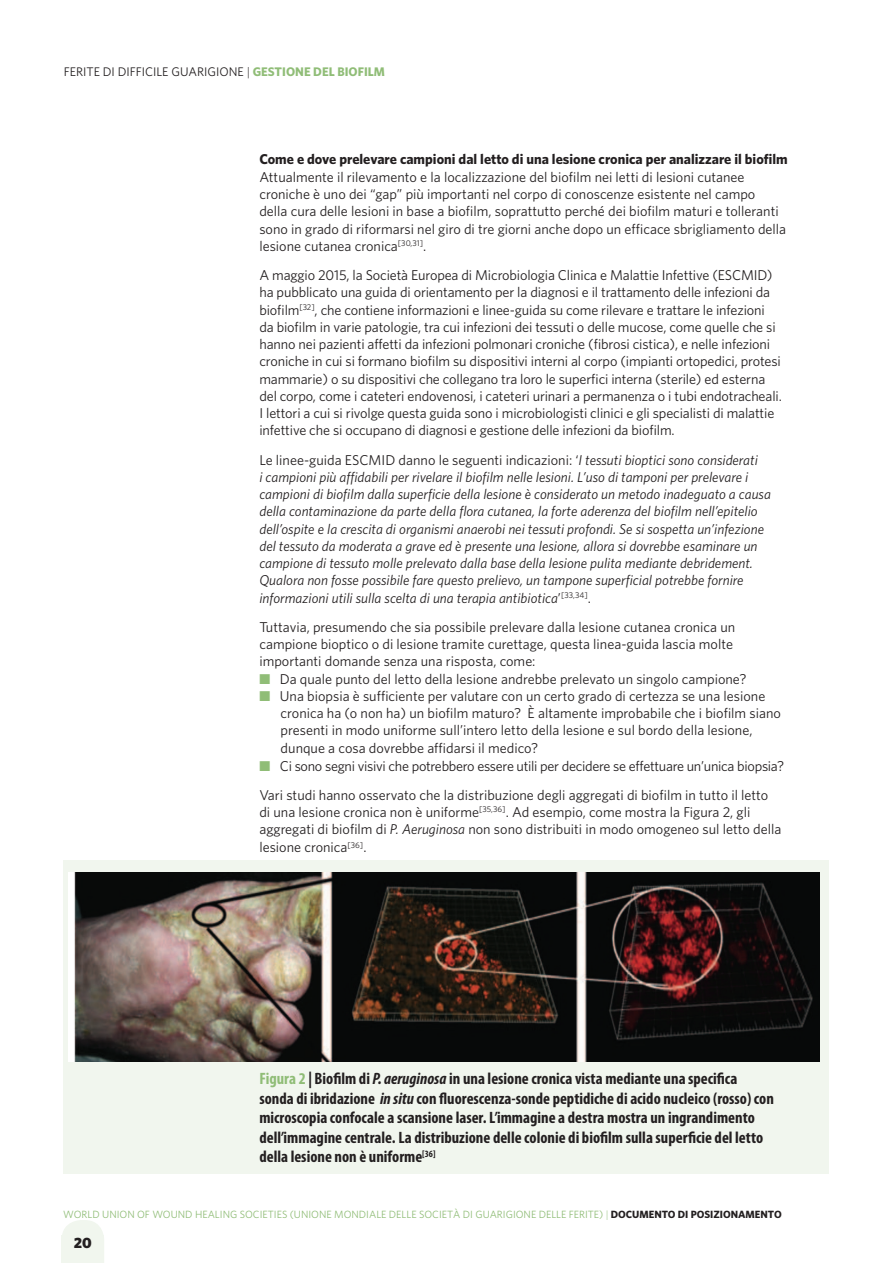
<style>
.page{position:relative;width:893px;height:1263px;background:#fff}
.page>*{position:absolute;margin:0;border:0;box-sizing:border-box;transform-origin:0 0}
.t1{font:700 condensed 16.5px/19.5px "Myriad Pro";color:#231f20}
.t2{font:900 15px "Whitney";color:#231f20}
.t3{font:14.25px/17.2px "Whitney";letter-spacing:-.01em;color:#231f20}
.t4{font:italic 14.25px/17.2px "Whitney";color:#231f20}
.t5{font:700 14.25px "Whitney";color:#231f20}
.t6{font:12.45px "Whitney";color:#231f20}
.t7{font:10.5px "Whitney";color:#90bd77}
.s1{font-weight:300}
.s2{font-weight:700;color:#90bd77}
.s3{font-style:normal}
.s4{color:#90bd77}
.s5{font-style:italic}
.s6{font-weight:700;color:#231f20}
</style>
<div class="page">
<svg style="left:62px;top:1220px;width:42px;height:16px"></svg>
<div style="left:62px;top:1236px;width:42px;height:27px;background:#f1f6ee"></div>
<div style="left:63px;top:860px;width:766px;height:314px;background:#f1f6ee"></div>
<img style="left:68px;top:872px;width:751px;height:189px">
<p class="t6" style="left:64px;top:64px;width:323px">FERITE DI DIFFICILE GUARIGIONE <span class="s1">|</span> <span class="s2">GESTIONE DEL BIOFILM</span></p>
<p class="t5" style="left:259px;top:151px;width:530px">Come e dove prelevare campioni dal letto di una lesione cronica per analizzare il biofilm</p>
<p class="t3" style="left:259px;top:168px;width:528px">Attualmente il rilevamento e la localizzazione del biofilm nei letti di lesioni cutanee croniche è uno dei “gap” più importanti nel corpo di conoscenze esistente nel campo della cura delle lesioni in base a biofilm, soprattutto perché dei biofilm maturi e tolleranti sono in grado di riformarsi nel giro di tre giorni anche dopo un efficace sbrigliamento della lesione cutanea cronica<sup>[30,31]</sup>.</p>
<p class="t3" style="left:259px;top:266px;width:524px">A maggio 2015, la Società Europea di Microbiologia Clinica e Malattie Infettive (ESCMID) ha pubblicato una guida di orientamento per la diagnosi e il trattamento delle infezioni da biofilm<sup>[32]</sup>, che contiene informazioni e linee-guida su come rilevare e trattare le infezioni da biofilm in varie patologie, tra cui infezioni dei tessuti o delle mucose, come quelle che si hanno nei pazienti affetti da infezioni polmonari croniche (fibrosi cistica), e nelle infezioni croniche in cui si formano biofilm su dispositivi interni al corpo (impianti ortopedici, protesi mammarie) o su dispositivi che collegano tra loro le superfici interna (sterile) ed esterna del corpo, come i cateteri endovenosi, i cateteri urinari a permanenza o i tubi endotracheali.<br>I lettori a cui si rivolge questa guida sono i microbiologisti clinici e gli specialisti di malattie infettive che si occupano di diagnosi e gestione delle infezioni da biofilm.</p>
<p class="t4" style="left:259px;top:451px;width:513px"><span class="s3">Le linee-guida ESCMID danno le seguenti indicazioni: ‘</span>I tessuti bioptici sono considerati<br>i campioni più affidabili per rivelare il biofilm nelle lesioni. L’uso di tamponi per prelevare i campioni di biofilm dalla superficie della lesione è considerato un metodo inadeguato a causa della contaminazione da parte della flora cutanea, la forte aderenza del biofilm nell’epitelio dell’ospite e la crescita di organismi anaerobi nei tessuti profondi. Se si sospetta un’infezione del tessuto da moderata a grave ed è presente una lesione, allora si dovrebbe esaminare un campione di tessuto molle prelevato dalla base della lesione pulita mediante debridement.<br>Qualora non fosse possibile fare questo prelievo, un tampone superficial potrebbe fornire informazioni utili sulla scelta di una terapia antibiotica<span class="s3">’</span><sup>[33,34]</sup><span class="s3">.</span></p>
<p class="t3" style="left:259px;top:618px;width:477px">Tuttavia, presumendo che sia possibile prelevare dalla lesione cutanea cronica un campione bioptico o di lesione tramite curettage, questa linea-guida lascia molte importanti domande senza una risposta, come:</p>
<p class="t3" style="left:259px;top:670px;width:489px"><span class="s4">■</span> Da quale punto del letto della lesione andrebbe prelevato un singolo campione?</p>
<p class="t3" style="left:281px;top:687px;width:502px;text-indent:-21px"><span class="s4">■</span> Una biopsia è sufficiente per valutare con un certo grado di certezza se una lesione cronica ha (o non ha) un biofilm maturo? È altamente improbabile che i biofilm siano presenti in modo uniforme sull’intero letto della lesione e sul bordo della lesione, dunque a cosa dovrebbe affidarsi il medico?</p>
<p class="t3" style="left:259px;top:751px;width:526px;line-height:29.2px"><span class="s4">■</span> Ci sono segni visivi che potrebbero essere utili per decidere se effettuare un’unica biopsia?<br>Vari studi hanno osservato che la distribuzione degli aggregati di biofilm in tutto il letto</p>
<p class="t3" style="left:259px;top:803px;width:523px;line-height:17.7px">di una lesione cronica non è uniforme<sup>[35,36]</sup>. Ad esempio, come mostra la Figura 2, gli aggregati di biofilm di <span class="s5">P. Aeruginosa</span> non sono distribuiti in modo omogeneo sul letto della lesione cronica<sup>[36]</sup>.</p>
<p class="t1" style="left:259px;top:1069px;width:516px"><span class="s4">Figura 2</span> | Biofilm di <span class="s5">P. aeruginosa</span> in una lesione cronica vista mediante una specifica sonda di ibridazione <span class="s5">in situ</span> con fluorescenza-sonde peptidiche di acido nucleico (rosso) con microscopia confocale a scansione laser. L’immagine a destra mostra un ingrandimento dell’immagine centrale. La distribuzione delle colonie di biofilm sulla superficie del letto della lesione non è uniforme<sup>[36]</sup></p>
<p class="t7" style="left:63px;top:1208px;width:720px">WORLD UNION OF WOUND HEALING SOCIETIES (UNIONE MONDIALE DELLE SOCIETÀ DI GUARIGIONE DELLE FERITE) <span class="s1">|</span> <span class="s6">DOCUMENTO DI POSIZIONAMENTO</span></p>
<p class="t2" style="left:74px;top:1234px;width:20px">20</p>
</div>
